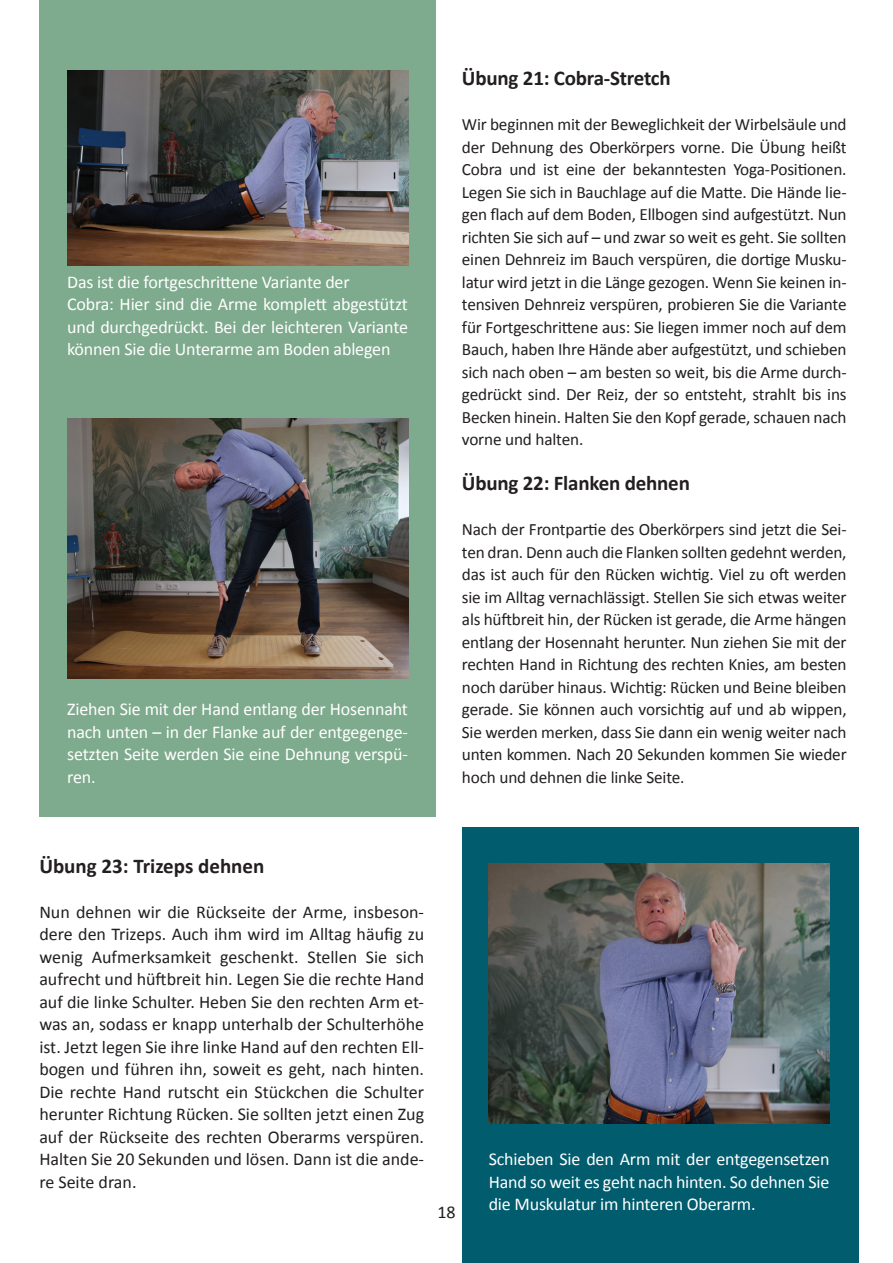
<style>
.page{position:relative;width:893px;height:1263px;background:#fff}
.page>*{position:absolute;margin:0;border:0;box-sizing:border-box;transform-origin:0 0}
.Fliesstext{font:700 21px "Calibri";letter-spacing:-.01em;color:#231f20}
.Fliesstext-2{font:18px/22.5px "Calibri";color:#231f20;text-align:justify}
.Fliesstext-3{font:18px/22.5px "Calibri";letter-spacing:-.01em;color:#fff;text-align:justify}
.Fliesstext-4{font:17.25px/22.5px "Calibri";letter-spacing:-.01em;color:#231f20;text-align:justify}
</style>
<div class="page">
<div style="left:39px;top:0;width:397px;height:816px;background:#7eaa8d"></div>
<div style="left:462px;top:828px;width:396px;height:435px;background:#015c6e"></div>
<img style="left:67px;top:70px;width:341px;height:195px">
<img style="left:67px;top:419px;width:341px;height:260px">
<img style="left:489px;top:863px;width:340px;height:260px">
<p class="Fliesstext-3" style="left:67px;top:270px;width:284px">Das ist die fortgeschrittene Variante der</p>
<p class="Fliesstext-3" style="left:67px;top:292px;width:342px">Cobra: Hier sind die Arme komplett abgestützt und durchgedrückt. Bei der leichteren Variante können Sie die Unterarme am Boden ablegen</p>
<p class="Fliesstext-3" style="left:67px;top:697px;width:342px">Ziehen Sie mit der Hand entlang der Hosennaht nach unten – in der Flanke auf der entgegenge&shy;setzten Seite werden Sie eine Dehnung verspü&shy;ren.</p>
<p class="Fliesstext" style="left:462px;top:63px;width:210px">Übung 21: Cobra-Stretch</p>
<p class="Fliesstext-4" style="left:462px;top:113px;width:386px">Wir beginnen mit der Beweglichkeit der Wirbelsäule und der Dehnung des Oberkörpers vorne. Die Übung heißt Cobra und ist eine der bekanntesten Yoga-Positionen.<br>Legen Sie sich in Bauchlage auf die Matte. Die Hände lie&shy;gen flach auf dem Boden, Ellbogen sind aufgestützt. Nun richten Sie sich auf – und zwar so weit es geht. Sie sollten einen Dehnreiz im Bauch verspüren, die dortige Musku&shy;latur wird jetzt in die Länge gezogen. Wenn Sie keinen in&shy;tensiven Dehnreiz verspüren, probieren Sie die Variante für Fortgeschrittene aus: Sie liegen immer noch auf dem Bauch, haben Ihre Hände aber aufgestützt, und schieben sich nach oben – am besten so weit, bis die Arme durch&shy;gedrückt sind. Der Reiz, der so entsteht, strahlt bis ins Becken hinein. Halten Sie den Kopf gerade, schauen nach vorne und halten.</p>
<p class="Fliesstext" style="left:462px;top:468px;width:230px">Übung 22: Flanken dehnen</p>
<p class="Fliesstext-4" style="left:462px;top:518px;width:386px">Nach der Frontpartie des Oberkörpers sind jetzt die Sei&shy;ten dran. Denn auch die Flanken sollten gedehnt werden, das ist auch für den Rücken wichtig. Viel zu oft werden sie im Alltag vernachlässigt. Stellen Sie sich etwas weiter als hüftbreit hin, der Rücken ist gerade, die Arme hängen entlang der Hosennaht herunter. Nun ziehen Sie mit der rechten Hand in Richtung des rechten Knies, am besten noch darüber hinaus. Wichtig: Rücken und Beine bleiben gerade. Sie können auch vorsichtig auf und ab wippen, Sie werden merken, dass Sie dann ein wenig weiter nach unten kommen. Nach 20 Sekunden kommen Sie wieder hoch und dehnen die linke Seite.</p>
<p class="Fliesstext" style="left:39px;top:851px;width:227px">Übung 23: Trizeps dehnen</p>
<p class="Fliesstext-2" style="left:39px;top:900px;width:386px">Nun dehnen wir die Rückseite der Arme, insbeson&shy;dere den Trizeps. Auch ihm wird im Alltag häufig zu wenig Aufmerksamkeit geschenkt. Stellen Sie sich aufrecht und hüftbreit hin. Legen Sie die rechte Hand auf die linke Schulter. Heben Sie den rechten Arm et&shy;was an, sodass er knapp unterhalb der Schulterhöhe ist. Jetzt legen Sie ihre linke Hand auf den rechten Ell&shy;bogen und führen ihn, soweit es geht, nach hinten.<br>Die rechte Hand rutscht ein Stückchen die Schulter herunter Richtung Rücken. Sie sollten jetzt einen Zug auf der Rückseite des rechten Oberarms verspüren.<br>Halten Sie 20 Sekunden und lösen. Dann ist die ande&shy;re Seite dran.</p>
<p class="Fliesstext-2" style="left:437px;top:1200px;width:20px">18</p>
<p class="Fliesstext-3" style="left:489px;top:1147px;width:342px">Schieben Sie den Arm mit der entgegensetzen Hand so weit es geht nach hinten. So dehnen Sie die Muskulatur im hinteren Oberarm.</p>
</div>
